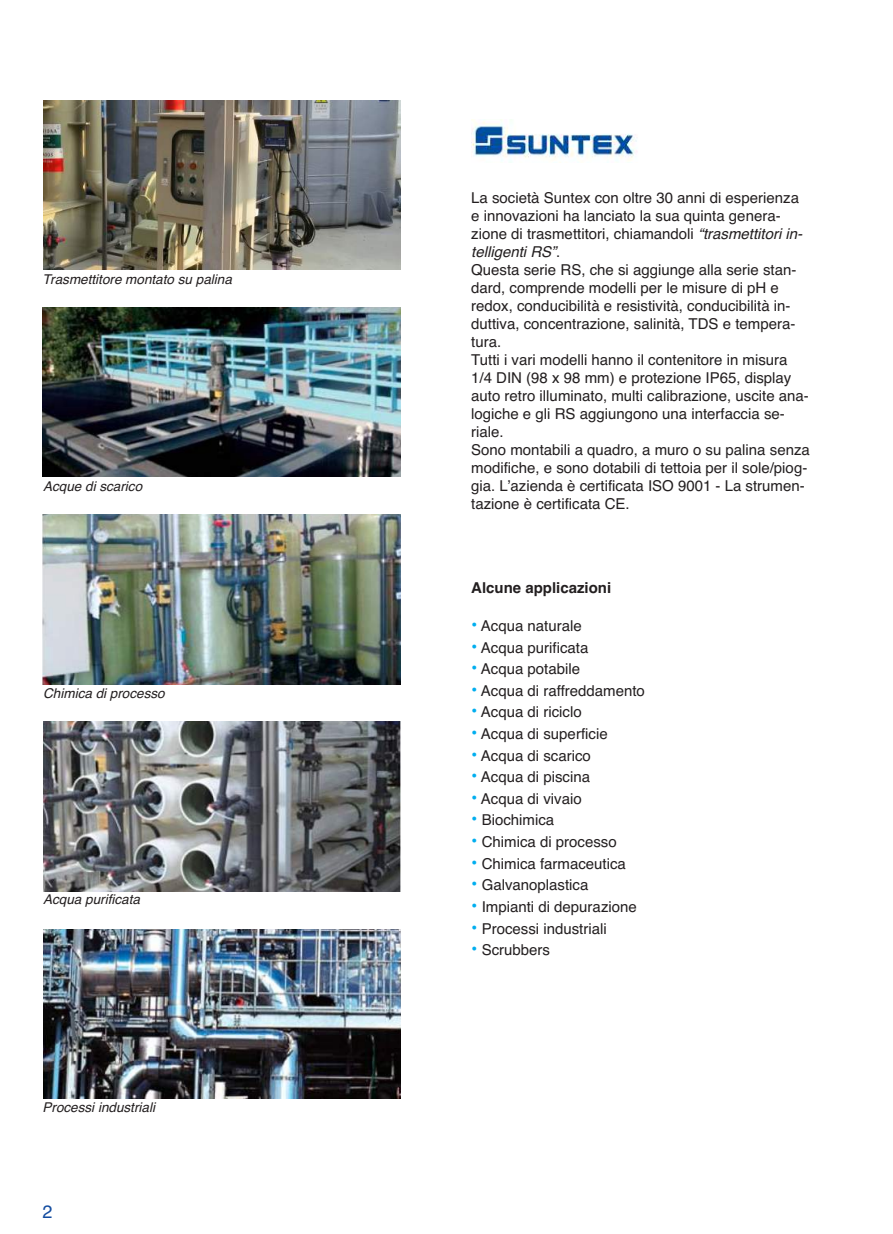
<style>
.page{position:relative;width:893px;height:1234px;background:#fff}
.page>*{position:absolute;margin:0;border:0;box-sizing:border-box;transform-origin:0 0}
.t1{font:18px "Helvetica";color:#134ca0}
.t2{font:15px/18px "Helvetica";color:#231f20}
.t3{font:700 15px "Helvetica";color:#231f20}
.t4{font:italic 13.5px "Helvetica";color:#231f20}
.s1{font-style:italic}
.s2{font-size:18px;color:#00aeef}
</style>
<div class="page">
<img style="left:471px;top:119px;width:166px;height:44px">
<img style="left:43px;top:307px;width:357px;height:170px">
<img style="left:43px;top:929px;width:358px;height:168px">
<img style="left:43px;top:514px;width:357px;height:170px">
<img style="left:43px;top:721px;width:358px;height:169px">
<img style="left:44px;top:101px;width:357px;height:169px">
<p class="t4" style="left:43px;top:272px;width:191px">Trasmettitore montato su palina</p>
<p class="t4" style="left:43px;top:478px;width:101px">Acque di scarico</p>
<p class="t4" style="left:43px;top:685px;width:123px">Chimica di processo</p>
<p class="t4" style="left:43px;top:891px;width:98px">Acqua purificata</p>
<p class="t4" style="left:43px;top:1098px;width:114px">Processi industriali</p>
<p class="t1" style="left:43px;top:1200px;width:12px">2</p>
<p class="t2" style="left:471px;top:188px;width:340px">La società Suntex con oltre 30 anni di esperienza e innovazioni ha lanciato la sua quinta genera&shy;zione di trasmettitori, chiamandoli <span class="s1">“trasmettitori in&shy;telligenti RS”</span>.<br>Questa serie RS, che si aggiunge alla serie stan&shy;dard, comprende modelli per le misure di pH e redox, conducibilità e resistività, conducibilità in&shy;duttiva, concentrazione, salinità, TDS e tempera&shy;tura.<br>Tutti i vari modelli hanno il contenitore in misura 1/4 DIN (98 x 98 mm) e protezione IP65, display auto retro illuminato, multi calibrazione, uscite ana&shy;logiche e gli RS aggiungono una interfaccia se&shy;riale.<br>Sono montabili a quadro, a muro o su palina senza modifiche, e sono dotabili di tettoia per il sole/piog&shy;gia. L’azienda è certificata ISO 9001 - La strumen&shy;tazione è certificata CE.</p>
<p class="t3" style="left:471px;top:578px;width:142px">Alcune applicazioni</p>
<p class="t2" style="left:471px;top:616px;width:112px"><span class="s2">•</span> Acqua naturale</p>
<p class="t2" style="left:471px;top:638px;width:119px"><span class="s2">•</span> Acqua purificata</p>
<p class="t2" style="left:471px;top:659px;width:110px"><span class="s2">•</span> Acqua potabile</p>
<p class="t2" style="left:471px;top:681px;width:175px"><span class="s2">•</span> Acqua di raffreddamento</p>
<p class="t2" style="left:471px;top:703px;width:112px"><span class="s2">•</span> Acqua di riciclo</p>
<p class="t2" style="left:471px;top:724px;width:138px"><span class="s2">•</span> Acqua di superficie</p>
<p class="t2" style="left:471px;top:746px;width:121px"><span class="s2">•</span> Acqua di scarico</p>
<p class="t2" style="left:471px;top:767px;width:120px"><span class="s2">•</span> Acqua di piscina</p>
<p class="t2" style="left:471px;top:789px;width:112px"><span class="s2">•</span> Acqua di vivaio</p>
<p class="t2" style="left:471px;top:811px;width:84px"><span class="s2">•</span> Biochimica</p>
<p class="t2" style="left:471px;top:832px;width:147px"><span class="s2">•</span> Chimica di processo</p>
<p class="t2" style="left:471px;top:854px;width:156px"><span class="s2">•</span> Chimica farmaceutica</p>
<p class="t2" style="left:471px;top:875px;width:119px"><span class="s2">•</span> Galvanoplastica</p>
<p class="t2" style="left:471px;top:897px;width:167px"><span class="s2">•</span> Impianti di depurazione</p>
<p class="t2" style="left:471px;top:919px;width:137px"><span class="s2">•</span> Processi industriali</p>
<p class="t2" style="left:471px;top:940px;width:80px"><span class="s2">•</span> Scrubbers</p>
</div>
